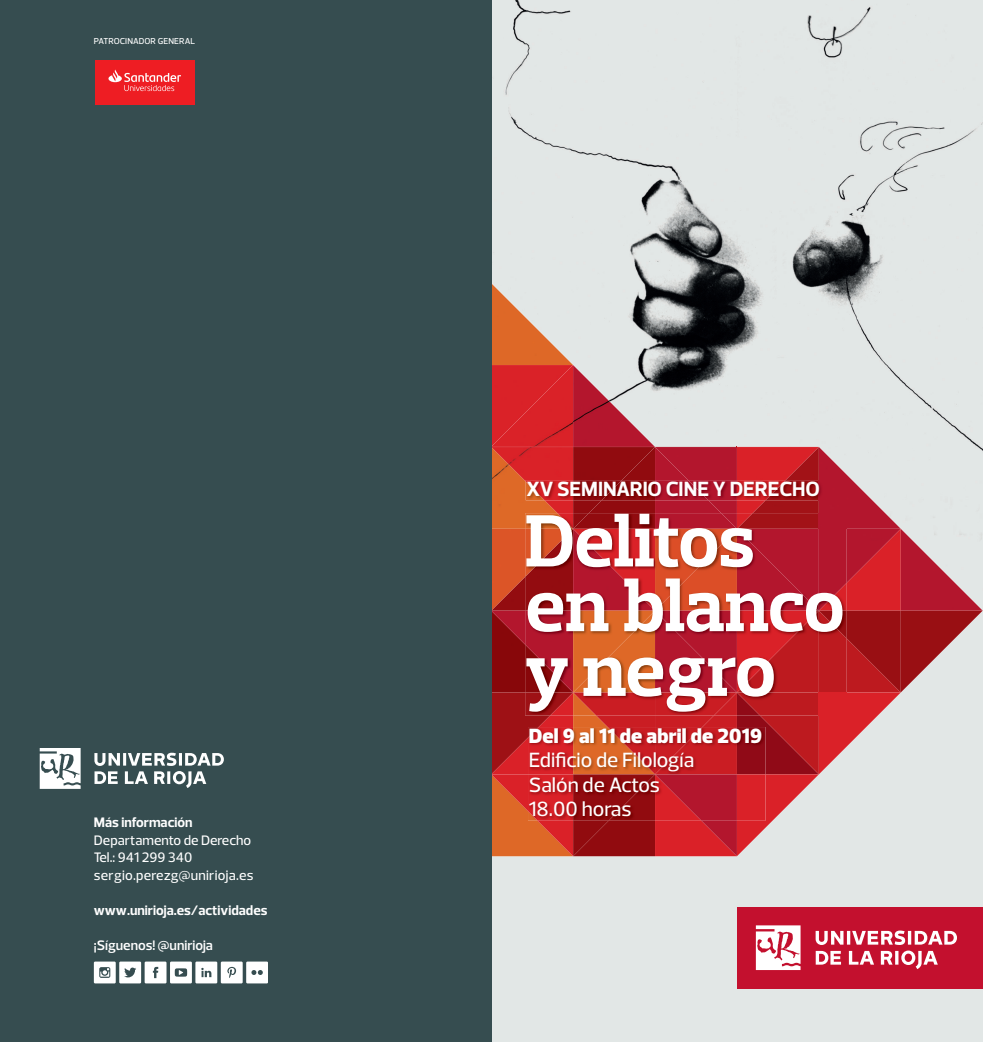
<style>
.page{position:relative;width:983px;height:1042px;background:#fff}
.page>*{position:absolute;margin:0;border:0;box-sizing:border-box;transform-origin:0 0}
.t1{font:700 75.25px/64.8px "Prelo Slab";letter-spacing:-.01em;color:#fff}
.t2{font:500 21px/24.5px "Prelo";letter-spacing:-.005em;color:#fff}
.t3{font:700 21px "Prelo";letter-spacing:-.005em;color:#fff}
.t4{font:900 21px "Prelo";letter-spacing:.01em;color:#fff}
.t5{font:500 14px/17.5px "Prelo";color:#fff}
.t6{font:700 14px "Prelo";color:#fff}
.t7{font:600 14px "Prelo";color:#fff}
.t8{font:500 8.75px "Prelo";letter-spacing:.015em;color:#fff}
</style>
<div class="page">
<img style="left:491px;top:0;width:491px;height:1042px">
<img style="left:492px;top:513px;width:33px;height:16px">
<img style="left:492px;top:448px;width:260px;height:65px">
<img style="left:588px;top:448px;width:133px;height:65px">
<img style="left:752px;top:448px;width:66px;height:65px">
<img style="left:818px;top:447px;width:82px;height:82px">
<img style="left:492px;top:529px;width:81px;height:163px">
<img style="left:492px;top:577px;width:33px;height:67px">
<img style="left:846px;top:529px;width:136px;height:163px">
<img style="left:846px;top:529px;width:54px;height:54px">
<img style="left:846px;top:638px;width:54px;height:54px">
<img style="left:492px;top:692px;width:33px;height:23px">
<img style="left:492px;top:715px;width:81px;height:59px">
<img style="left:573px;top:715px;width:23px;height:12px">
<img style="left:596px;top:715px;width:106px;height:12px">
<img style="left:702px;top:715px;width:34px;height:12px">
<img style="left:736px;top:715px;width:82px;height:141px">
<img style="left:759px;top:715px;width:59px;height:59px">
<img style="left:818px;top:692px;width:82px;height:82px">
<img style="left:492px;top:774px;width:81px;height:82px">
<img style="left:608px;top:821px;width:93px;height:35px">
<img style="left:573px;top:821px;width:35px;height:35px">
<img style="left:701px;top:821px;width:35px;height:35px">
<img style="left:492px;top:283px;width:81px;height:82px">
<img style="left:491px;top:447px;width:82px;height:1px">
<img style="left:492px;top:365px;width:162px;height:82px">
<svg style="left:491px;top:109px;width:1px;height:839px"></svg>
<img style="left:573px;top:447px;width:245px;height:1px">
<div style="left:737px;top:907px;width:245px;height:81px;background:#c3102e"></div>
<svg style="left:755px;top:925px;width:201px;height:45px"></svg>
<img style="left:525px;top:480px;width:76px;height:20px">
<img style="left:601px;top:480px;width:87px;height:20px">
<img style="left:688px;top:480px;width:77px;height:20px">
<img style="left:765px;top:480px;width:58px;height:20px">
<img style="left:525px;top:513px;width:32px;height:16px">
<img style="left:557px;top:513px;width:164px;height:16px">
<img style="left:721px;top:513px;width:125px;height:16px">
<img style="left:525px;top:529px;width:48px;height:48px">
<img style="left:573px;top:529px;width:273px;height:186px">
<img style="left:818px;top:583px;width:28px;height:55px">
<img style="left:525px;top:644px;width:48px;height:71px">
<img style="left:550px;top:692px;width:46px;height:23px">
<img style="left:713px;top:692px;width:46px;height:23px">
<img style="left:528px;top:727px;width:79px;height:47px">
<svg style="left:528px;top:727px;width:10px;height:10px"></svg>
<img style="left:607px;top:727px;width:158px;height:47px">
<img style="left:528px;top:774px;width:237px;height:47px">
<img style="left:608px;top:774px;width:93px;height:47px">
<div style="left:0;top:0;width:491px;height:1042px;background:#364d50"></div>
<div style="left:95px;top:60px;width:99px;height:44px;background:#ee1d23"></div>
<svg style="left:108px;top:69px;width:73px;height:22px"></svg>
<svg style="left:40px;top:748px;width:184px;height:41px"></svg>
<svg style="left:94px;top:961px;width:174px;height:22px"></svg>
<p class="t8" style="left:94px;top:36px;width:103px">PATROCINADOR GENERAL</p>
<p class="t6" style="left:94px;top:814px;width:100px">Más información</p>
<p class="t5" style="left:94px;top:831px;width:161px">Departamento de Derecho<br>Tel.: 941 299 340 sergio.perezg@unirioja.es</p>
<p class="t6" style="left:94px;top:901px;width:175px">www.unirioja.es/actividades</p>
<p class="t7" style="left:94px;top:936px;width:120px">¡Síguenos! @unirioja</p>
<h2 class="t3" style="left:526px;top:476px;width:295px">XV SEMINARIO CINE Y DERECHO</h2>
<h1 class="t1" style="left:525px;top:508px;width:321px">Delitos en blanco y negro</h1>
<h2 class="t4" style="left:528px;top:723px;width:235px">Del 9 al 11 de abril de 2019</h2>
<h2 class="t2" style="left:528px;top:748px;width:167px">Edificio de Filología<br>Salón de Actos<br>18.00 horas</h2>
</div>
